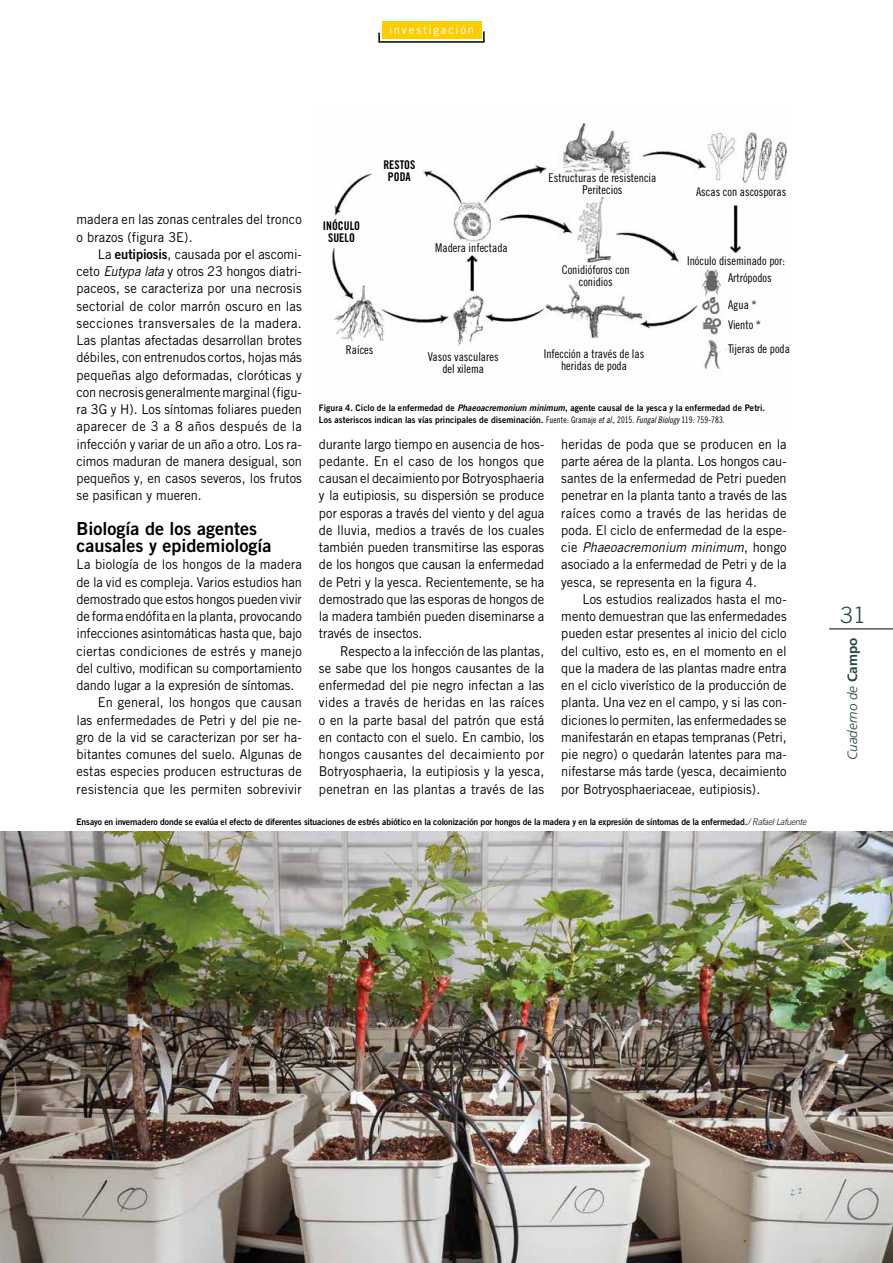
<style>
.page{position:relative;width:893px;height:1263px;background:#fff}
.page>*{position:absolute;margin:0;border:0;box-sizing:border-box;transform-origin:0 0}
.t1{font:300 22.5px "Trade Gothic";color:#254736}
.t2{font:18px/17.2px "Trade Gothic Bold Two";color:#000}
.t3{font:13.5px/17.2px "Trade Gothic";color:#000;text-align:justify;scale:.95 1}
.t4{font:13.5px "Trade Gothic";letter-spacing:.02em;color:#000;scale:.95 1}
.t5{font:italic 300 13.5px "Frutiger";color:#254736}
.t6{font:12px/12px "Trade Gothic Cond Eighteen";color:#000;text-align:center}
.t7{font:12px/12px "Trade Gothic Bold Cond Twenty";color:#000;text-align:center}
.t8{font:12px "Trade Gothic";letter-spacing:.15em;color:#fff;scale:.95 1}
.t9{font:9px/11.2px "Trade Gothic Bold Two";letter-spacing:-.005em;color:#000;scale:.95 1}
.s1{font-family:"Trade Gothic Bold Two"}
.s2{font-style:italic}
.s3{font-family:"Trade Gothic Cond Eighteen"}
.s4{font-family:"Trade Gothic Cond Eighteen Obl"}
.s5{font-family:"Trade Gothic";font-weight:300;font-style:italic}
.s6{font-weight:700;font-style:normal}
</style>
<div class="page">
<hr style="left:829px;top:628px;width:64px;height:1px;background:#000">
<img style="left:330px;top:120px;width:457px;height:249px">
<svg style="left:378px;top:30px;width:107px;height:13px"></svg>
<div style="left:382px;top:21px;width:99px;height:18px;background:#fc0"></div>
<img style="left:0;top:831px;width:893px;height:432px">
<p class="t8" style="left:389px;top:23px;width:91px">investigación</p>
<p class="t3" style="left:77px;top:211px;width:239px">madera en las zonas centrales del tronco o brazos (figura 3E).</p>
<p class="t3" style="left:77px;top:245px;width:239px;text-indent:21px">La <span class="s1">eutipiosis</span>, causada por el ascomi&shy;ceto <span class="s2">Eutypa lata</span> y otros 23 hongos diatri&shy;paceos, se caracteriza por una necrosis sectorial de color marrón oscuro en las secciones transversales de la madera.<br>Las plantas afectadas desarrollan brotes débiles, con entrenudos cortos, hojas más pequeñas algo deformadas, cloróticas y con necrosis generalmente marginal (figu&shy;ra 3G y H). Los síntomas foliares pueden aparecer de 3 a 8 años después de la infección y variar de un año a otro. Los ra&shy;cimos maduran de manera desigual, son pequeños y, en casos severos, los frutos se pasifican y mueren.</p>
<h2 class="t2" style="left:77px;top:519px;width:196px">Biología de los agentes causales y epidemiología</h2>
<p class="t3" style="left:77px;top:556px;width:239px">La biología de los hongos de la madera</p>
<p class="t3" style="left:77px;top:573px;width:239px">de la vid es compleja. Varios estudios han</p>
<p class="t3" style="left:77px;top:590px;width:239px">demostrado que estos hongos pueden vivir</p>
<p class="t3" style="left:77px;top:607px;width:239px">de forma endófita en la planta, provocando</p>
<p class="t3" style="left:77px;top:625px;width:239px">infecciones asintomáticas hasta que, bajo</p>
<p class="t3" style="left:77px;top:642px;width:239px">ciertas condiciones de estrés y manejo</p>
<p class="t3" style="left:77px;top:659px;width:239px">del cultivo, modifican su comportamiento</p>
<p class="t3" style="left:77px;top:676px;width:231px">dando lugar a la expresión de síntomas.</p>
<p class="t4" style="left:98px;top:694px;width:216px">En general, los hongos que causan</p>
<p class="t3" style="left:77px;top:711px;width:239px">las enfermedades de Petri y del pie ne-</p>
<p class="t3" style="left:77px;top:728px;width:239px">gro de la vid se caracterizan por ser ha-</p>
<p class="t3" style="left:77px;top:745px;width:239px">bitantes comunes del suelo. Algunas de</p>
<p class="t3" style="left:77px;top:763px;width:239px">estas especies producen estructuras de</p>
<p class="t3" style="left:77px;top:780px;width:239px">resistencia que les permiten sobrevivir</p>
<p class="t7" style="left:323px;top:220px;width:39px">INÓCULO<br>SUELO</p>
<p class="t7" style="left:383px;top:159px;width:33px">RESTOS<br>PODA</p>
<p class="t6" style="left:435px;top:241px;width:74px">Madera infectada</p>
<p class="t6" style="left:346px;top:343px;width:29px">Raíces</p>
<p class="t6" style="left:428px;top:350px;width:72px">Vasos vasculares del xilema</p>
<p class="t6" style="left:549px;top:172px;width:109px">Estructuras de resistencia<br>Peritecios</p>
<p class="t6" style="left:562px;top:263px;width:69px">Conidióforos con conidios</p>
<p class="t6" style="left:544px;top:348px;width:102px">Infección a través de las heridas de poda</p>
<p class="t6" style="left:696px;top:185px;width:92px">Ascas con ascosporas</p>
<p class="t6" style="left:728px;top:252px;width:59px;line-height:17.4px;text-align:left;text-indent:-41px">Inóculo diseminado por:<br>Artrópodos</p>
<p class="t6" style="left:728px;top:294px;width:35px;line-height:20.4px;text-align:left">Agua *<br>Viento *</p>
<p class="t6" style="left:728px;top:343px;width:64px">Tijeras de poda</p>
<p class="t9" style="left:319px;top:402px;width:471px">Figura 4. Ciclo de la enfermedad de <span class="s2">Phaeoacremonium minimum</span>, agente causal de la yesca y la enfermedad de Petri.<br>Los asteriscos indican las vías principales de diseminación. <span class="s3">Fuente: Gramaje</span> <span class="s4">et al.</span><span class="s3">, 2015.</span> <span class="s4">Fungal Biology</span> <span class="s3">119: 759-783.</span></p>
<p class="t3" style="left:319px;top:435px;width:239px">durante largo tiempo en ausencia de hos&shy;pedante. En el caso de los hongos que causan el decaimiento por Botryosphaeria y la eutipiosis, su dispersión se produce por esporas a través del viento y del agua de lluvia, medios a través de los cuales también pueden transmitirse las esporas de los hongos que causan la enfermedad de Petri y la yesca. Recientemente, se ha demostrado que las esporas de hongos de la madera también pueden diseminarse a través de insectos.</p>
<p class="t3" style="left:319px;top:642px;width:239px;text-indent:21px">Respecto a la infección de las plantas, se sabe que los hongos causantes de la enfermedad del pie negro infectan a las vides a través de heridas en las raíces o en la parte basal del patrón que está en contacto con el suelo. En cambio, los hongos causantes del decaimiento por Botryosphaeria, la eutipiosis y la yesca, penetran en las plantas a través de las</p>
<p class="t3" style="left:561px;top:435px;width:239px">heridas de poda que se producen en la parte aérea de la planta. Los hongos cau&shy;santes de la enfermedad de Petri pueden penetrar en la planta tanto a través de las raíces como a través de las heridas de poda. El ciclo de enfermedad de la espe&shy;cie <span class="s2">Phaeoacremonium minimum</span>, hongo asociado a la enfermedad de Petri y de la yesca, se representa en la figura 4.</p>
<p class="t3" style="left:561px;top:590px;width:239px;text-indent:21px">Los estudios realizados hasta el mo&shy;mento demuestran que las enfermedades pueden estar presentes al inicio del ciclo del cultivo, esto es, en el momento en el que la madera de las plantas madre entra en el ciclo viverístico de la producción de planta. Una vez en el campo, y si las con&shy;diciones lo permiten, las enfermedades se manifestarán en etapas tempranas (Petri, pie negro) o quedarán latentes para ma&shy;nifestarse más tarde (yesca, decaimiento por Botryosphaeriaceae, eutipiosis).</p>
<p class="t9" style="left:77px;top:816px;width:770px">Ensayo en invernadero donde se evalúa el efecto de diferentes situaciones de estrés abiótico en la colonización por hongos de la madera y en la expresión de síntomas de la enfermedad.<span class="s5">/ Rafael Lafuente</span></p>
<h1 class="t1" style="left:840px;top:601px;width:27px">31</h1>
<p class="t5" style="left:845px;top:760px;width:124px;rotate:-90deg">Cuaderno de <span class="s6">Campo</span></p>
</div>
